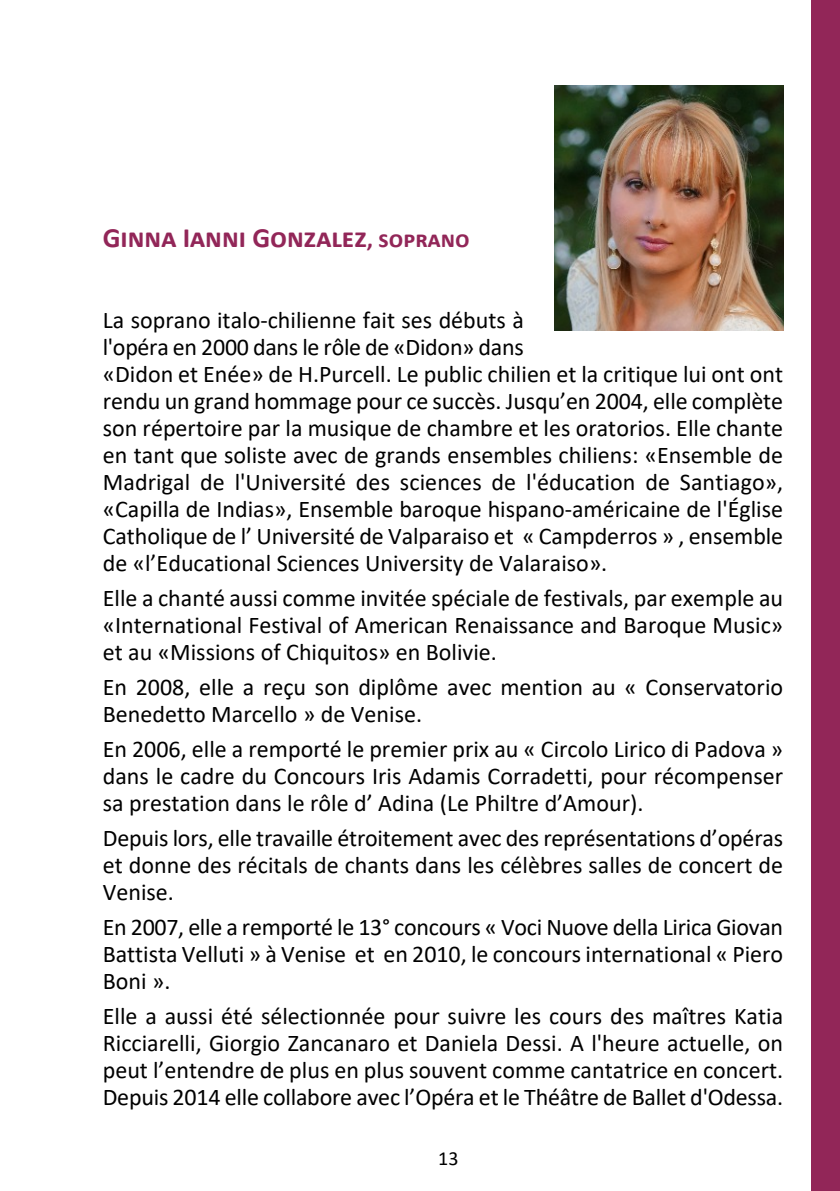
<style>
.page{position:relative;width:840px;height:1191px;background:#fff}
.page>*{position:absolute;margin:0;border:0;box-sizing:border-box;transform-origin:0 0}
.t1{font:700 28px "Calibri";color:#922658}
.t2{font:24px/27px "Calibri";color:#000;text-align:justify}
.t3{font:20px "Calibri";color:#000}
.s1{font-size:24px}
</style>
<div class="page">
<img style="left:554px;top:85px;width:228px;height:246px">
<div style="left:811px;top:0;width:28px;height:1191px;background:#922658"></div>
<p class="t1" style="left:103px;top:226px;width:368px">Ginna Ianni Gonzalez<span class="s1">, soprano</span></p>
<p class="t2" style="left:103px;top:309px;width:681px;text-align:left">La soprano italo-chilienne fait ses débuts à<br>l'opéra en 2000 dans le rôle de «Didon» dans<br>«Didon et Enée» de H.Purcell. Le public chilien et la critique lui ont ont rendu un grand hommage pour ce succès. Jusqu’en 2004, elle complète son répertoire par la musique de chambre et les oratorios. Elle chante en tant que soliste avec de grands ensembles chiliens: «Ensemble de Madrigal de l'Université des sciences de l'éducation de Santiago», «Capilla de Indias», Ensemble baroque hispano-américaine de l'Église Catholique de l’ Université de Valparaiso et « Campderros » , ensemble de «l’Educational Sciences University de Valaraiso».</p>
<p class="t2" style="left:103px;top:587px;width:681px">Elle a chanté aussi comme invitée spéciale de festivals, par exemple au «International Festival of American Renaissance and Baroque Music» et au «Missions of Chiquitos» en Bolivie.</p>
<p class="t2" style="left:103px;top:676px;width:681px">En 2008, elle a reçu son diplôme avec mention au « Conservatorio<br>Benedetto Marcello » de Venise.</p>
<p class="t2" style="left:103px;top:738px;width:681px">En 2006, elle a remporté le premier prix au « Circolo Lirico di Padova » dans le cadre du Concours Iris Adamis Corradetti, pour récompenser sa prestation dans le rôle d’ Adina (Le Philtre d’Amour).</p>
<p class="t2" style="left:103px;top:827px;width:681px">Depuis lors, elle travaille étroitement avec des représentations d’opéras et donne des récitals de chants dans les célèbres salles de concert de Venise.</p>
<p class="t2" style="left:103px;top:916px;width:681px">En 2007, elle a remporté le 13° concours « Voci Nuove della Lirica Giovan Battista Velluti » à Venise et en 2010, le concours international « Piero Boni ».</p>
<p class="t2" style="left:103px;top:1005px;width:681px">Elle a aussi été sélectionnée pour suivre les cours des maîtres Katia Ricciarelli, Giorgio Zancanaro et Daniela Dessi. A l'heure actuelle, on peut l’entendre de plus en plus souvent comme cantatrice en concert.<br>Depuis 2014 elle collabore avec l’Opéra et le Théâtre de Ballet d'Odessa.</p>
<p class="t3" style="left:438px;top:1150px;width:22px">13</p>
</div>
